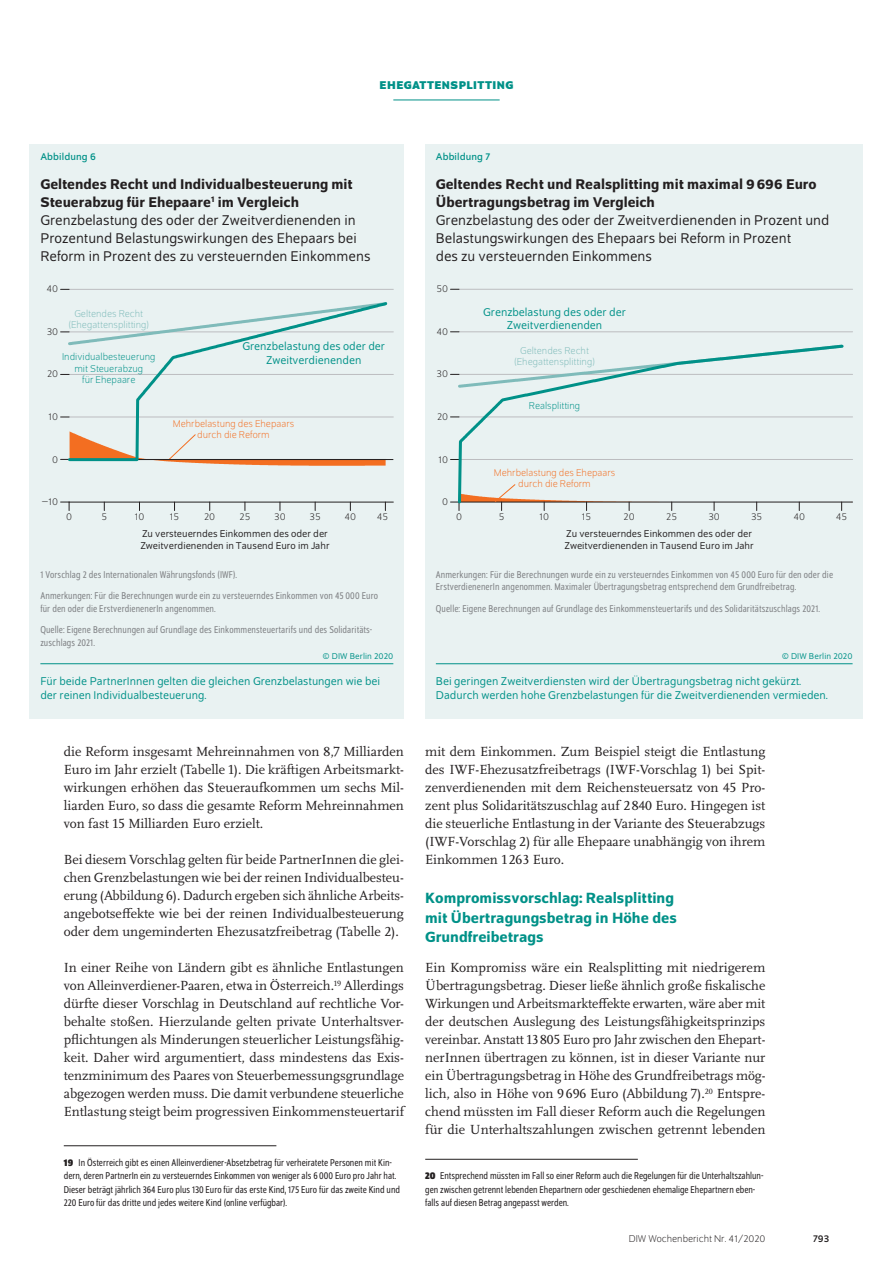
<style>
.page{position:relative;width:893px;height:1263px;background:#fff}
.page>*{position:absolute;margin:0;border:0;box-sizing:border-box;transform-origin:0 0}
.t1{font:500 15.75px/19.5px "Schumpeter";color:#009188}
.t2{font:15px/18px "Schumpeter Blond";color:#231f20}
.t3{font:500 15px/18px "Schumpeter";color:#231f20}
.t4{font:13.8px/18px "Scala Pro";color:#231f20;text-align:justify}
.t5{font:12px/13.5px "Schumpeter Blond";color:#009188;text-align:center}
.t6{font:700 12px "Schumpeter";color:#009188}
.t7{font:semi-condensed 10.5px/21.3px "Schumpeter Blond";letter-spacing:.01em;color:#808285}
.t8{font:semi-condensed 10.5px/13.5px "Schumpeter Blond";color:#231f20}
.t9{font:10.5px/11.2px "Schumpeter Blond";color:#231f20}
.t10{font:300 10.5px "Schumpeter";color:#231f20}
.t11{font:300 10.5px/11.2px "Schumpeter";color:#f36e21;text-align:center}
.t12{font:300 10.5px/11.2px "Schumpeter";color:#7fbbba;text-align:center}
.t13{font:300 10.5px/11.2px "Schumpeter";color:#009188;text-align:center}
.t14{font:10.5px "Schumpeter";letter-spacing:.01em;color:#009188}
.t15{font:10.5px "Schumpeter";color:#231f20}
.t16{font:9px "Schumpeter Blond";letter-spacing:.01em;color:#009188}
.s1{font-family:"Schumpeter";font-weight:700}
</style>
<div class="page">
<hr style="left:393px;top:100px;width:107px;height:1px;background:#009188">
<hr style="left:64px;top:1145px;width:212px;height:1px;background:#231f20">
<hr style="left:425px;top:1159px;width:213px;height:1px;background:#231f20">
<div style="left:425px;top:144px;width:438px;height:574px;background:#e9f2f2"></div>
<svg style="left:450px;top:459px;width:403px;height:1px"></svg>
<svg style="left:450px;top:417px;width:403px;height:1px"></svg>
<svg style="left:450px;top:332px;width:403px;height:1px"></svg>
<svg style="left:450px;top:289px;width:403px;height:1px"></svg>
<hr style="left:459px;top:502px;width:394px;height:1px;background:#231f20">
<svg style="left:450px;top:501px;width:402px;height:9px"></svg>
<svg style="left:456px;top:344px;width:389px;height:161px"></svg>
<hr style="left:436px;top:663px;width:417px;height:1px;background:#009188">
<div style="left:30px;top:144px;width:374px;height:574px;background:#e9f2f2"></div>
<hr style="left:69px;top:502px;width:324px;height:1px;background:#231f20">
<svg style="left:61px;top:502px;width:9px;height:8px"></svg>
<svg style="left:61px;top:289px;width:332px;height:1px"></svg>
<svg style="left:61px;top:458px;width:325px;height:8px"></svg>
<hr style="left:69px;top:459px;width:324px;height:1px;background:#231f20">
<svg style="left:66px;top:302px;width:324px;height:161px"></svg>
<hr style="left:40px;top:663px;width:353px;height:1px;background:#009188">
<p class="t6" style="left:380px;top:79px;width:16px">EHEGATTENSPLITTING</p>
<p class="t14" style="left:40px;top:151px;width:57px">Abbildung 6</p>
<p class="t3" style="left:40px;top:175px;width:314px">Geltendes Recht und Individualbesteuerung mit<br>Steuerabzug für Ehepaare<sup>1</sup> im Vergleich</p>
<p class="t2" style="left:40px;top:211px;width:332px">Grenzbelastung des oder der Zweitverdienenden in<br>Prozentund Belastungswirkungen des Ehepaars bei<br>Reform in Prozent des zu versteuernden Einkommens</p>
<p class="t14" style="left:436px;top:151px;width:56px">Abbildung 7</p>
<p class="t3" style="left:436px;top:175px;width:382px">Geltendes Recht und Realsplitting mit maximal 9696 Euro<br>Übertragungsbetrag im Vergleich</p>
<p class="t2" style="left:436px;top:211px;width:395px">Grenzbelastung des oder der Zweitverdienenden in Prozent und<br>Belastungswirkungen des Ehepaars bei Reform in Prozent<br>des zu versteuernden Einkommens</p>
<p class="t10" style="left:47px;top:284px;width:13px">40</p>
<p class="t10" style="left:437px;top:284px;width:13px">50</p>
<p class="t10" style="left:47px;top:327px;width:13px">30</p>
<p class="t12" style="left:68px;top:308px;width:82px">Geltendes Recht (Ehegattensplitting)</p>
<p class="t10" style="left:436px;top:326px;width:13px">40</p>
<p class="t5" style="left:483px;top:305px;width:144px">Grenzbelastung des oder der<br>Zweitverdienenden</p>
<p class="t13" style="left:62px;top:352px;width:95px">Individualbesteuerung mit Steuerabzug<br>für Ehepaare</p>
<p class="t10" style="left:47px;top:369px;width:13px">20</p>
<p class="t5" style="left:242px;top:340px;width:144px">Grenzbelastung des oder der<br>Zweitverdienenden</p>
<p class="t10" style="left:437px;top:369px;width:13px">30</p>
<p class="t12" style="left:514px;top:345px;width:82px">Geltendes Recht (Ehegattensplitting)</p>
<p class="t13" style="left:529px;top:400px;width:53px">Realsplitting</p>
<p class="t10" style="left:49px;top:412px;width:11px">10</p>
<p class="t11" style="left:173px;top:418px;width:123px">Mehrbelastung des Ehepaars durch die Reform</p>
<p class="t10" style="left:437px;top:412px;width:13px">20</p>
<p class="t10" style="left:52px;top:454px;width:7px">0</p>
<p class="t10" style="left:438px;top:454px;width:11px">10</p>
<p class="t11" style="left:494px;top:467px;width:123px">Mehrbelastung des Ehepaars durch die Reform</p>
<p class="t10" style="left:41px;top:497px;width:18px">−10</p>
<p class="t10" style="left:442px;top:497px;width:7px">0</p>
<p class="t10" style="left:66px;top:512px;width:7px">0</p>
<p class="t10" style="left:101px;top:512px;width:7px">5</p>
<p class="t10" style="left:135px;top:512px;width:11px">10</p>
<p class="t10" style="left:170px;top:512px;width:11px">15</p>
<p class="t10" style="left:204px;top:512px;width:13px">20</p>
<p class="t10" style="left:239px;top:512px;width:12px">25</p>
<p class="t10" style="left:274px;top:512px;width:13px">30</p>
<p class="t10" style="left:310px;top:512px;width:13px">35</p>
<p class="t10" style="left:345px;top:512px;width:13px">40</p>
<p class="t10" style="left:377px;top:512px;width:13px">45</p>
<p class="t9" style="left:140px;top:529px;width:191px">Zu versteuerndes Einkommen des oder der<br>Zweitverdienenden in Tausend Euro im Jahr</p>
<p class="t7" style="left:40px;top:564px;width:339px">1 Vorschlag 2 des Internationalen Währungsfonds (IWF).<br>Anmerkungen: Für die Berechnungen wurde ein zu versteuerndes Einkommen von 45 000 Euro</p>
<p class="t7" style="left:40px;top:598px;width:333px">für den oder die ErstverdienenerIn angenommen.<br>Quelle: Eigene Berechnungen auf Grundlage des Einkommensteuertarifs und des Solidaritäts-</p>
<p class="t7" style="left:40px;top:632px;width:56px">zuschlags 2021.</p>
<p class="t16" style="left:322px;top:652px;width:72px">© DIW Berlin 2020</p>
<p class="t5" style="left:40px;top:675px;width:341px;text-align:left">Für beide PartnerInnen gelten die gleichen Grenzbelastungen wie bei der reinen Individualbesteuerung.</p>
<p class="t10" style="left:456px;top:512px;width:7px">0</p>
<p class="t10" style="left:499px;top:512px;width:7px">5</p>
<p class="t10" style="left:539px;top:512px;width:11px">10</p>
<p class="t10" style="left:582px;top:512px;width:11px">15</p>
<p class="t10" style="left:624px;top:512px;width:13px">20</p>
<p class="t10" style="left:666px;top:512px;width:12px">25</p>
<p class="t10" style="left:708px;top:512px;width:13px">30</p>
<p class="t10" style="left:751px;top:512px;width:13px">35</p>
<p class="t10" style="left:793px;top:512px;width:13px">40</p>
<p class="t10" style="left:836px;top:512px;width:13px">45</p>
<p class="t9" style="left:564px;top:529px;width:191px">Zu versteuerndes Einkommen des oder der<br>Zweitverdienenden in Tausend Euro im Jahr</p>
<p class="t7" style="left:436px;top:568px;width:399px;line-height:12.8px">Anmerkungen: Für die Berechnungen wurde ein zu versteuerndes Einkommen von 45 000 Euro für den oder die<br>ErstverdienenerIn angenommen. Maximaler Übertragungsbetrag entsprechend dem Grundfreibetrag.</p>
<p class="t7" style="left:436px;top:598px;width:386px">Quelle: Eigene Berechnungen auf Grundlage des Einkommensteuertarifs und des Solidaritätszuschlags 2021.</p>
<p class="t16" style="left:782px;top:652px;width:72px">© DIW Berlin 2020</p>
<p class="t5" style="left:436px;top:675px;width:394px;text-align:left">Bei geringen Zweitverdiensten wird der Übertragungsbetrag nicht gekürzt.<br>Dadurch werden hohe Grenzbelastungen für die Zweitverdienenden vermieden.</p>
<p class="t4" style="left:64px;top:742px;width:342px">die Reform insgesamt Mehreinnahmen von 8,7 Milliarden Euro im Jahr erzielt (Tabelle 1). Die kräftigen Arbeitsmarkt&shy;wirkungen erhöhen das Steueraufkommen um sechs Mil&shy;liarden Euro, so dass die gesamte Reform Mehreinnahmen von fast 15 Milliarden Euro erzielt.</p>
<p class="t4" style="left:64px;top:850px;width:342px">Bei diesem Vorschlag gelten für beide PartnerInnen die glei&shy;chen Grenzbelastungen wie bei der reinen Individualbesteu&shy;erung (Abbildung 6). Dadurch ergeben sich ähnliche Arbeits&shy;angebotseffekte wie bei der reinen Individualbesteuerung oder dem ungeminderten Ehezusatzfreibetrag (Tabelle 2).</p>
<p class="t4" style="left:64px;top:958px;width:342px">In einer Reihe von Ländern gibt es ähnliche Entlastungen von Alleinverdiener-Paaren, etwa in Österreich.<sup>19</sup> Allerdings dürfte dieser Vorschlag in Deutschland auf rechtliche Vor&shy;behalte stoßen. Hierzulande gelten private Unterhaltsver&shy;pflichtungen als Minderungen steuerlicher Leistungsfähig&shy;keit. Daher wird argumentiert, dass mindestens das Exis&shy;tenzminimum des Paares von Steuerbemessungsgrundlage abgezogen werden muss. Die damit verbundene steuerliche Entlastung steigt beim progressiven Einkommensteuertarif</p>
<p class="t8" style="left:64px;top:1156px;width:338px"><span class="s1">19</span> In Österreich gibt es einen Alleinverdiener-Absetzbetrag für verheiratete Personen mit Kin&shy;dern, deren PartnerIn ein zu versteuerndes Einkommen von weniger als 6 000 Euro pro Jahr hat.<br>Dieser beträgt jährlich 364 Euro plus 130 Euro für das erste Kind, 175 Euro für das zweite Kind und 220 Euro für das dritte und jedes weitere Kind (online verfügbar).</p>
<p class="t4" style="left:425px;top:742px;width:342px">mit dem Einkommen. Zum Beispiel steigt die Entlastung des IWF-Ehezusatzfreibetrags (IWF-Vorschlag 1) bei Spit&shy;zenverdienenden mit dem Reichensteuersatz von 45 Pro&shy;zent plus Solidaritätszuschlag auf 2840 Euro. Hingegen ist die steuerliche Entlastung in der Variante des Steuerabzugs (IWF-Vorschlag 2) für alle Ehepaare unabhängig von ihrem Einkommen 1 263 Euro.</p>
<p class="t1" style="left:425px;top:888px;width:253px">Kompromissvorschlag: Realsplitting mit Übertragungsbetrag in Höhe des<br>Grundfreibetrags</p>
<p class="t4" style="left:425px;top:958px;width:342px">Ein Kompromiss wäre ein Realsplitting mit niedrigerem Übertragungsbetrag. Dieser ließe ähnlich große fiskalische Wirkungen und Arbeitsmarkteffekte erwarten, wäre aber mit der deutschen Auslegung des Leistungsfähigkeitsprinzips vereinbar. Anstatt 13805 Euro pro Jahr zwischen den Ehepart&shy;nerInnen übertragen zu können, ist in dieser Variante nur ein Übertragungsbetrag in Höhe des Grundfreibetrags mög&shy;lich, also in Höhe von 9696 Euro (Abbildung 7).<sup>20</sup> Entspre&shy;chend müssten im Fall dieser Reform auch die Regelungen für die Unterhaltszahlungen zwischen getrennt lebenden</p>
<p class="t8" style="left:425px;top:1169px;width:340px"><span class="s1">20</span> Entsprechend müssten im Fall so einer Reform auch die Regelungen für die Unterhaltszahlun&shy;gen zwischen getrennt lebenden Ehepartnern oder geschiedenen ehemalige Ehepartnern eben&shy;falls auf diesen Betrag angepasst werden.</p>
<p class="t10" style="left:629px;top:1234px;width:138px">DIW Wochenbericht Nr. 41/2020</p>
<p class="t15" style="left:813px;top:1233px;width:18px">793</p>
</div>
